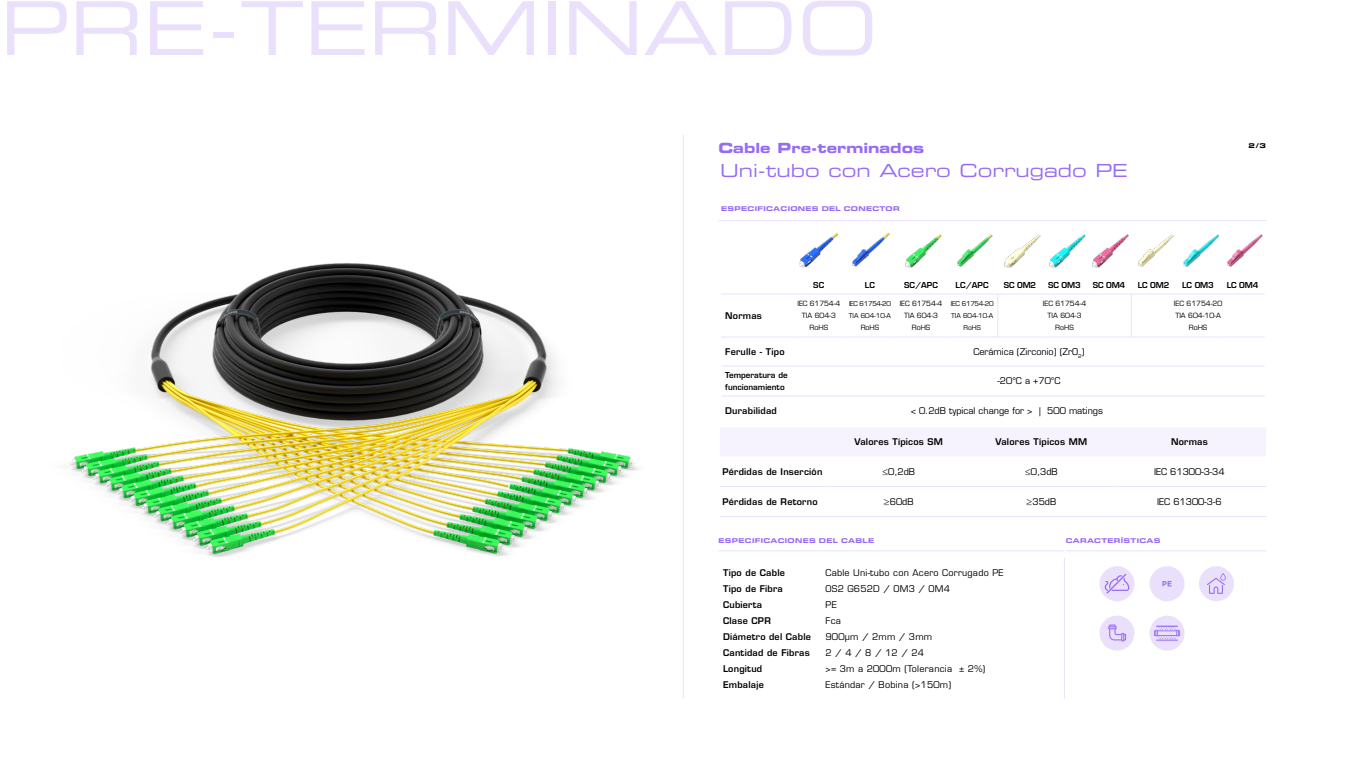
<style>
.page{position:relative;width:1366px;height:768px;background:#fff}
.page>*{position:absolute;margin:0;border:0;box-sizing:border-box;transform-origin:0 0}
.t1{font:74.2px "Eurostile LT Std Ex 2";color:#ebe0fc}
.t2{font:18px "Eurostile LT Std Ex 2";color:#966bf5}
.t3{font:14px "Eurostile LT Std Bold Ex 2";color:#966bf5}
.t4{font:600 9px/16px "Eurostile LT Std";letter-spacing:.025em;color:#000}
.t5{font:9px/16px "Eurostile LT Std";letter-spacing:.025em;color:#000}
.t6{font:9px "Eurostile LT Std";color:#000}
.t7{font:600 8px/12px "Eurostile LT Std";color:#000}
.t8{font:7px/12px "Eurostile LT Std";color:#000;text-align:center}
.t9{font:700 expanded 7px "Eurostile Next LT Pro";letter-spacing:.05em;color:#966bf5}
.t10{font:700 expanded 7px "Eurostile Next LT Pro";color:#000}
.t11{font:6.5px/12px "Eurostile LT Std";color:#000;text-align:center}
.t12{font:6.5px/12px "Eurostile LT Std";letter-spacing:-.03em;color:#000}
</style>
<div class="page">
<hr style="left:683px;top:135px;width:1px;height:564px;background:#ebe0fc">
<hr style="left:721px;top:294px;width:72px;height:1px;background:#ebe0fc">
<hr style="left:793px;top:294px;width:51px;height:1px;background:#ebe0fc">
<hr style="left:844px;top:294px;width:52px;height:1px;background:#ebe0fc">
<hr style="left:896px;top:294px;width:51px;height:1px;background:#ebe0fc">
<hr style="left:947px;top:294px;width:51px;height:1px;background:#ebe0fc">
<hr style="left:998px;top:294px;width:44px;height:1px;background:#ebe0fc">
<hr style="left:1042px;top:294px;width:45px;height:1px;background:#ebe0fc">
<hr style="left:1087px;top:294px;width:44px;height:1px;background:#ebe0fc">
<hr style="left:1131px;top:294px;width:45px;height:1px;background:#ebe0fc">
<hr style="left:1176px;top:294px;width:44px;height:1px;background:#ebe0fc">
<hr style="left:1220px;top:294px;width:45px;height:1px;background:#ebe0fc">
<hr style="left:721px;top:337px;width:72px;height:1px;background:#ebe0fc">
<hr style="left:793px;top:337px;width:51px;height:1px;background:#ebe0fc">
<hr style="left:844px;top:337px;width:52px;height:1px;background:#ebe0fc">
<hr style="left:896px;top:337px;width:51px;height:1px;background:#ebe0fc">
<hr style="left:947px;top:337px;width:51px;height:1px;background:#ebe0fc">
<hr style="left:998px;top:337px;width:44px;height:1px;background:#ebe0fc">
<hr style="left:1042px;top:337px;width:45px;height:1px;background:#ebe0fc">
<hr style="left:1087px;top:337px;width:44px;height:1px;background:#ebe0fc">
<hr style="left:1131px;top:337px;width:45px;height:1px;background:#ebe0fc">
<hr style="left:1176px;top:337px;width:44px;height:1px;background:#ebe0fc">
<hr style="left:1220px;top:337px;width:45px;height:1px;background:#ebe0fc">
<hr style="left:721px;top:366px;width:72px;height:1px;background:#ebe0fc">
<hr style="left:793px;top:366px;width:51px;height:1px;background:#ebe0fc">
<hr style="left:844px;top:366px;width:52px;height:1px;background:#ebe0fc">
<hr style="left:896px;top:366px;width:51px;height:1px;background:#ebe0fc">
<hr style="left:947px;top:366px;width:51px;height:1px;background:#ebe0fc">
<hr style="left:998px;top:366px;width:44px;height:1px;background:#ebe0fc">
<hr style="left:1042px;top:366px;width:45px;height:1px;background:#ebe0fc">
<hr style="left:1087px;top:366px;width:44px;height:1px;background:#ebe0fc">
<hr style="left:1131px;top:366px;width:45px;height:1px;background:#ebe0fc">
<hr style="left:1176px;top:366px;width:44px;height:1px;background:#ebe0fc">
<hr style="left:1220px;top:366px;width:45px;height:1px;background:#ebe0fc">
<hr style="left:721px;top:396px;width:72px;height:1px;background:#ebe0fc">
<hr style="left:793px;top:396px;width:51px;height:1px;background:#ebe0fc">
<hr style="left:844px;top:396px;width:52px;height:1px;background:#ebe0fc">
<hr style="left:896px;top:396px;width:51px;height:1px;background:#ebe0fc">
<hr style="left:947px;top:396px;width:51px;height:1px;background:#ebe0fc">
<hr style="left:998px;top:396px;width:44px;height:1px;background:#ebe0fc">
<hr style="left:1042px;top:396px;width:45px;height:1px;background:#ebe0fc">
<hr style="left:1087px;top:396px;width:44px;height:1px;background:#ebe0fc">
<hr style="left:1131px;top:396px;width:45px;height:1px;background:#ebe0fc">
<hr style="left:1176px;top:396px;width:44px;height:1px;background:#ebe0fc">
<hr style="left:1220px;top:396px;width:45px;height:1px;background:#ebe0fc">
<hr style="left:998px;top:294px;width:1px;height:43px;background:#ebe0fc">
<hr style="left:1131px;top:294px;width:1px;height:43px;background:#ebe0fc">
<hr style="left:718px;top:220px;width:548px;height:1px;background:#ebe0fc">
<hr style="left:718px;top:551px;width:346px;height:1px;background:#ebe0fc">
<hr style="left:1066px;top:551px;width:200px;height:1px;background:#ebe0fc">
<div style="left:720px;top:428px;width:546px;height:28px;background:#f7f3fe"></div>
<hr style="left:720px;top:486px;width:107px;height:1px;background:#ebe0fc">
<hr style="left:827px;top:486px;width:143px;height:1px;background:#ebe0fc">
<hr style="left:970px;top:486px;width:143px;height:1px;background:#ebe0fc">
<hr style="left:1113px;top:486px;width:153px;height:1px;background:#ebe0fc">
<hr style="left:720px;top:516px;width:107px;height:1px;background:#ebe0fc">
<hr style="left:827px;top:516px;width:143px;height:1px;background:#ebe0fc">
<hr style="left:970px;top:516px;width:143px;height:1px;background:#ebe0fc">
<hr style="left:1113px;top:516px;width:153px;height:1px;background:#ebe0fc">
<hr style="left:1064px;top:558px;width:1px;height:141px;background:#ebe0fc">
<div style="left:1199px;top:566px;width:35px;height:35px;background:#ebe0fc;border-radius:50%"></div>
<svg style="left:1207px;top:573px;width:19px;height:21px"></svg>
<div style="left:1099px;top:566px;width:35px;height:35px;background:#ebe0fc;border-radius:50%"></div>
<svg style="left:1105px;top:574px;width:24px;height:20px"></svg>
<div style="left:1099px;top:616px;width:35px;height:35px;background:#ebe0fc;border-radius:50%"></div>
<svg style="left:1108px;top:625px;width:18px;height:16px"></svg>
<div style="left:1150px;top:616px;width:35px;height:35px;background:#ebe0fc;border-radius:50%"></div>
<svg style="left:1154px;top:626px;width:26px;height:15px"></svg>
<div style="left:1150px;top:566px;width:35px;height:35px;background:#ebe0fc;border-radius:50%"></div>
<svg style="left:1162px;top:581px;width:10px;height:5px"></svg>
<img style="left:70px;top:263px;width:568px;height:294px">
<img style="left:947px;top:224px;width:50px;height:50px;border-radius:25px">
<img style="left:896px;top:224px;width:50px;height:50px;border-radius:25px">
<img style="left:845px;top:224px;width:50px;height:50px;border-radius:25px">
<img style="left:793px;top:224px;width:50px;height:50px;border-radius:25px">
<img style="left:1128px;top:224px;width:50px;height:50px;border-radius:25px">
<img style="left:1173px;top:224px;width:50px;height:50px;border-radius:25px">
<img style="left:1217px;top:224px;width:50px;height:50px;border-radius:25px">
<img style="left:995px;top:224px;width:50px;height:50px;border-radius:25px">
<img style="left:1040px;top:224px;width:50px;height:50px;border-radius:25px">
<img style="left:1083px;top:224px;width:50px;height:50px;border-radius:25px">
<h1 class="t1" style="left:0;top:-22px;width:879px">PRE-TERMINADO</h1>
<h3 class="t3" style="left:718px;top:138px;width:207px">Cable Pre-terminados</h3>
<h2 class="t2" style="left:720px;top:158px;width:409px">Uni-tubo con Acero Corrugado PE</h2>
<p class="t9" style="left:721px;top:205px;width:180px">ESPECIFICACIONES DEL CONECTOR</p>
<p class="t10" style="left:1249px;top:141px;width:19px">2/3</p>
<p class="t7" style="left:813px;top:279px;width:13px">SC</p>
<p class="t7" style="left:865px;top:279px;width:12px">LC</p>
<p class="t7" style="left:904px;top:279px;width:36px">SC/APC</p>
<p class="t7" style="left:956px;top:279px;width:35px">LC/APC</p>
<p class="t7" style="left:1004px;top:279px;width:34px">SC OM2</p>
<p class="t7" style="left:1048px;top:279px;width:34px">SC OM3</p>
<p class="t7" style="left:1093px;top:279px;width:34px">SC OM4</p>
<p class="t7" style="left:1138px;top:279px;width:33px">LC OM2</p>
<p class="t7" style="left:1182px;top:279px;width:33px">LC OM3</p>
<p class="t7" style="left:1227px;top:279px;width:33px">LC OM4</p>
<p class="t4" style="left:725px;top:308px;width:38px">Normas</p>
<p class="t8" style="left:798px;top:298px;width:44px">IEC 61754-4<br>TIA 604-3<br>RoHS</p>
<p class="t12" style="left:849px;top:298px;width:44px">IEC 61754-20<br>TIA 604-10-A</p>
<p class="t8" style="left:861px;top:322px;width:20px">RoHS</p>
<p class="t8" style="left:900px;top:298px;width:44px">IEC 61754-4<br>TIA 604-3<br>RoHS</p>
<p class="t11" style="left:951px;top:298px;width:44px">IEC 61754-20<br>TIA 604-10-A<br>RoHS</p>
<p class="t8" style="left:1043px;top:298px;width:45px">IEC 61754-4<br>TIA 604-3<br>RoHS</p>
<p class="t8" style="left:1174px;top:298px;width:50px">IEC 61754-20<br>TIA 604-10-A<br>RoHS</p>
<p class="t4" style="left:725px;top:344px;width:61px">Ferulle - Tipo</p>
<p class="t6" style="left:973px;top:346px;width:113px">Cerámica (Zirconio) (ZrO<sub>2</sub>)</p>
<p class="t7" style="left:725px;top:369px;width:64px">Temperatura de funcionamiento</p>
<p class="t5" style="left:998px;top:373px;width:64px">-20°C a +70°C</p>
<p class="t4" style="left:725px;top:403px;width:53px">Durabilidad</p>
<p class="t6" style="left:911px;top:406px;width:194px">&lt; 0.2dB typical change for &gt; | 500 matings</p>
<p class="t4" style="left:854px;top:434px;width:90px">Valores Típicos SM</p>
<p class="t4" style="left:996px;top:434px;width:93px">Valores Típicos MM</p>
<p class="t4" style="left:1171px;top:434px;width:38px">Normas</p>
<p class="t4" style="left:722px;top:464px;width:102px">Pérdidas de Inserción</p>
<p class="t5" style="left:882px;top:464px;width:35px">≤0,2dB</p>
<p class="t5" style="left:1025px;top:464px;width:35px">≤0,3dB</p>
<p class="t6" style="left:1154px;top:466px;width:72px">IEC 61300-3-34</p>
<p class="t4" style="left:722px;top:494px;width:97px">Pérdidas de Retorno</p>
<p class="t5" style="left:884px;top:494px;width:31px">≥60dB</p>
<p class="t5" style="left:1026px;top:494px;width:31px">≥35dB</p>
<p class="t6" style="left:1157px;top:496px;width:66px">IEC 61300-3-6</p>
<p class="t9" style="left:718px;top:537px;width:157px">ESPECIFICACIONES DEL CABLE</p>
<p class="t9" style="left:1066px;top:537px;width:96px">CARACTERÍSTICAS</p>
<p class="t4" style="left:723px;top:564px;width:89px">Tipo de Cable<br>Tipo de Fibra<br>Cubierta<br>Clase CPR<br>Diámetro del Cable<br>Cantidad de Fibras<br>Longitud<br>Embalaje</p>
<p class="t5" style="left:826px;top:565px;width:180px">Cable Uni-tubo con Acero Corrugado PE<br>OS2 G652D / OM3 / OM4<br>PE<br>Fca<br>900µm / 2mm / 3mm<br>2 / 4 / 8 / 12 / 24<br>&gt;= 3m a 2000m (Tolerancia ± 2%)<br>Estándar / Bobina (&gt;150m)</p>
</div>
